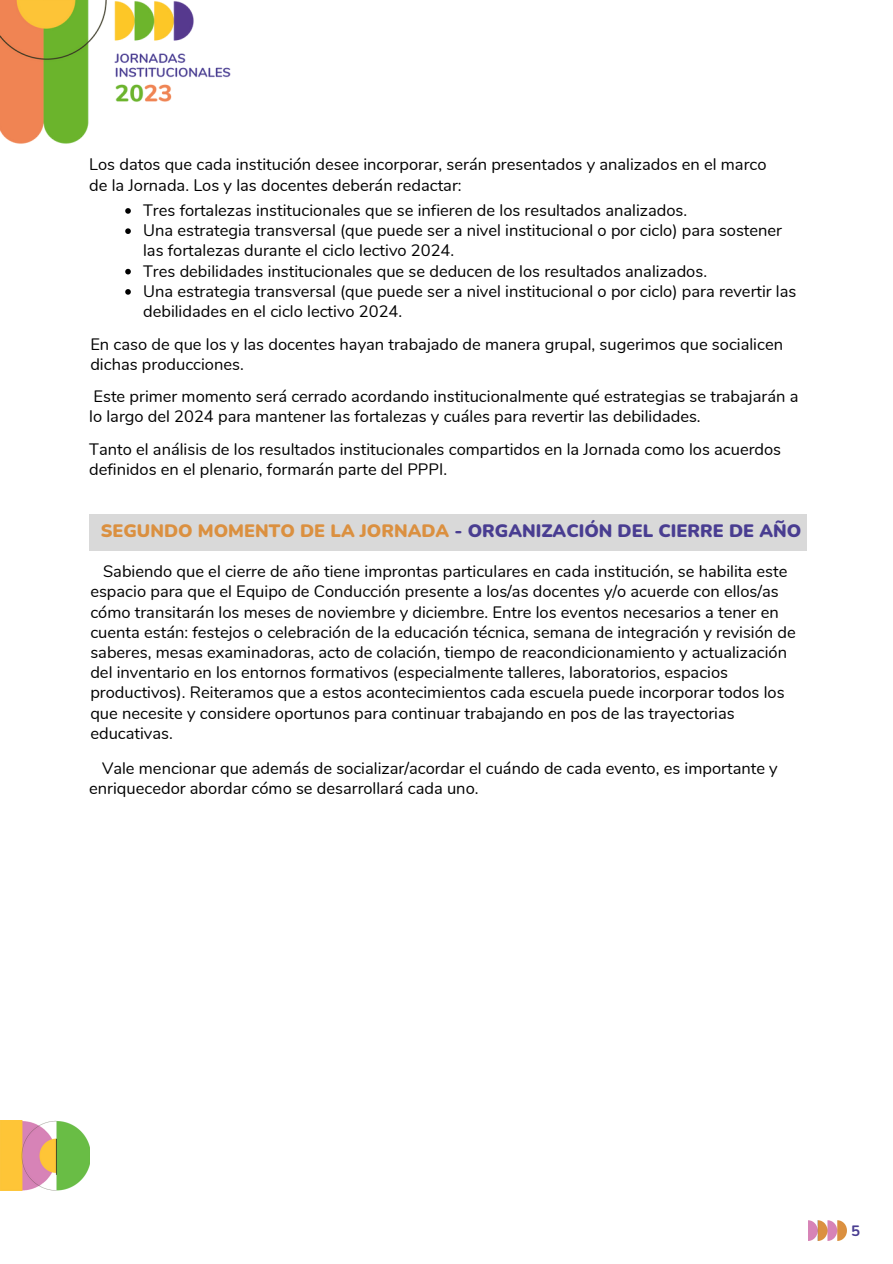
<style>
.page{position:relative;width:893px;height:1264px;background:#fff}
.page>*{position:absolute;margin:0;border:0;box-sizing:border-box;transform-origin:0 0}
.t1{font:900 18px "Nunito";color:#493d91}
.t2{font:16.5px/20.2px "Nunito";color:#000}
.t3{font:700 15px "Nunito";color:#493d91}
.s1{color:#db9040}
</style>
<div class="page">
<img style="left:0;top:0;width:231px;height:144px">
<img style="left:0;top:1120px;width:90px;height:70px">
<img style="left:808px;top:1220px;width:38px;height:19px">
<svg style="left:125px;top:208px;width:6px;height:6px"></svg>
<svg style="left:125px;top:228px;width:6px;height:6px"></svg>
<svg style="left:125px;top:269px;width:6px;height:5px"></svg>
<svg style="left:125px;top:289px;width:6px;height:6px"></svg>
<div style="left:89px;top:514px;width:717px;height:36px;background:#d9d9d9"></div>
<p class="t2" style="left:89px;top:155px;width:678px">Los datos que cada institución desee incorporar, serán presentados y analizados en el marco de la Jornada. Los y las docentes deberán redactar:</p>
<p class="t2" style="left:143px;top:200px;width:545px">Tres fortalezas institucionales que se infieren de los resultados analizados.</p>
<p class="t2" style="left:143px;top:221px;width:640px">Una estrategia transversal (que puede ser a nivel institucional o por ciclo) para sostener las fortalezas durante el ciclo lectivo 2024.</p>
<p class="t2" style="left:143px;top:261px;width:565px">Tres debilidades institucionales que se deducen de los resultados analizados.</p>
<p class="t2" style="left:143px;top:281px;width:654px">Una estrategia transversal (que puede ser a nivel institucional o por ciclo) para revertir las debilidades en el ciclo lectivo 2024.</p>
<p class="t2" style="left:90px;top:334px;width:694px">En caso de que los y las docentes hayan trabajado de manera grupal, sugerimos que socialicen dichas producciones.</p>
<p class="t2" style="left:89px;top:386px;width:710px">Este primer momento será cerrado acordando institucionalmente qué estrategias se trabajarán a lo largo del 2024 para mantener las fortalezas y cuáles para revertir las debilidades.</p>
<p class="t2" style="left:89px;top:439px;width:693px">Tanto el análisis de los resultados institucionales compartidos en la Jornada como los acuerdos definidos en el plenario, formarán parte del PPPI.</p>
<p class="t1" style="left:101px;top:519px;width:702px"><span class="s1">SEGUNDO MOMENTO DE LA JORNADA</span> - ORGANIZACIÓN DEL CIERRE DE AÑO</p>
<p class="t2" style="left:90px;top:561px;width:707px;text-indent:13px">Sabiendo que el cierre de año tiene improntas particulares en cada institución, se habilita este espacio para que el Equipo de Conducción presente a los/as docentes y/o acuerde con ellos/as cómo transitarán los meses de noviembre y diciembre. Entre los eventos necesarios a tener en cuenta están: festejos o celebración de la educación técnica, semana de integración y revisión de saberes, mesas examinadoras, acto de colación, tiempo de reacondicionamiento y actualización del inventario en los entornos formativos (especialmente talleres, laboratorios, espacios productivos). Reiteramos que a estos acontecimientos cada escuela puede incorporar todos los que necesite y considere oportunos para continuar trabajando en pos de las trayectorias educativas.</p>
<p class="t2" style="left:89px;top:758px;width:690px;text-indent:13px">Vale mencionar que además de socializar/acordar el cuándo de cada evento, es importante y enriquecedor abordar cómo se desarrollará cada uno.</p>
<p class="t3" style="left:851px;top:1220px;width:10px">5</p>
</div>
